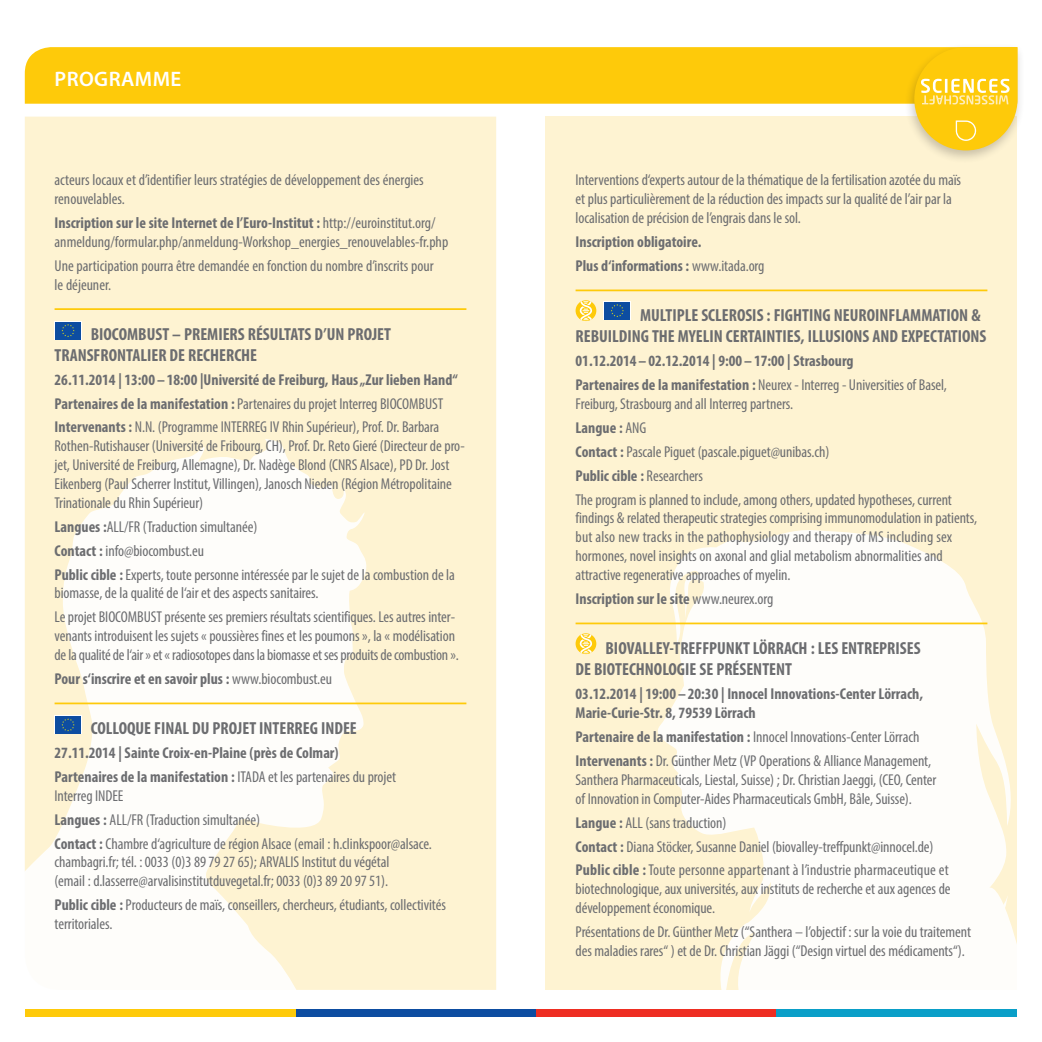
<style>
.page{position:relative;width:1042px;height:1042px;background:#fff}
.page>*{position:absolute;margin:0;border:0;box-sizing:border-box;transform-origin:0 0}
.t1{font:600 21px "Myriad Pro";letter-spacing:.02em;color:#fff}
.t2{font:700 condensed 17.5px/21px "Myriad Pro";color:#6c6d70}
.t3{font:condensed 15.75px/18.9px "Myriad Pro";letter-spacing:-.005em;color:#6c6d70}
.t4{font:700 condensed 15.75px/23.8px "Myriad Pro";color:#6c6d70}
.s1{font-weight:700}
.s2{font-weight:400}
</style>
<div class="page">
<div style="left:546px;top:117px;width:471px;height:873px;background:#fef3d2"></div>
<div style="left:25px;top:117px;width:471px;height:873px;background:#fef3d2"></div>
<svg style="left:656px;top:530px;width:355px;height:460px;fill:#fefdfa"></svg>
<svg style="left:936px;top:831px;width:81px;height:159px"></svg>
<svg style="left:25px;top:439px;width:342px;height:551px"></svg>
<div style="left:776px;top:1009px;width:241px;height:8px;background:#0a9fc8"></div>
<div style="left:535px;top:1009px;width:241px;height:8px;background:#ee2e22"></div>
<div style="left:295px;top:1009px;width:240px;height:8px;background:#0d4da1"></div>
<div style="left:25px;top:1009px;width:270px;height:8px;background:#feca0a"></div>
<div style="left:25px;top:47px;width:879px;height:57px;background:#feca0a"></div>
<hr style="left:575px;top:289px;width:412px;height:2px;background:#feca0a">
<hr style="left:575px;top:622px;width:412px;height:2px;background:#feca0a">
<svg style="left:604px;top:301px;width:27px;height:19px"></svg>
<div style="left:604px;top:302px;width:26px;height:17px;background:#0d4da1"></div>
<svg style="left:611px;top:304px;width:13px;height:13px"></svg>
<svg style="left:575px;top:300px;width:21px;height:21px"></svg>
<svg style="left:577px;top:300px;width:18px;height:21px"></svg>
<svg style="left:575px;top:633px;width:21px;height:21px"></svg>
<svg style="left:577px;top:633px;width:18px;height:21px"></svg>
<hr style="left:55px;top:308px;width:411px;height:2px;background:#feca0a">
<hr style="left:55px;top:702px;width:411px;height:2px;background:#feca0a">
<svg style="left:55px;top:321px;width:27px;height:19px"></svg>
<div style="left:55px;top:322px;width:26px;height:17px;background:#0d4da1"></div>
<svg style="left:61px;top:324px;width:14px;height:13px"></svg>
<svg style="left:55px;top:716px;width:27px;height:18px"></svg>
<div style="left:55px;top:716px;width:26px;height:17px;background:#0d4da1"></div>
<svg style="left:61px;top:718px;width:14px;height:13px"></svg>
<div style="left:904px;top:42px;width:121px;height:123px;background:#231f20;opacity:.25"></div>
<svg style="left:914px;top:47px;width:103px;height:103px"></svg>
<h1 class="t1" style="left:55px;top:65px;width:128px">PROGRAMME</h1>
<p class="t3" style="left:55px;top:171px;width:371px">acteurs locaux et d’identifier leurs stratégies de développement des énergies renouvelables.</p>
<p class="t3" style="left:55px;top:213px;width:395px"><span class="s1">Inscription sur le site Internet de l’Euro-Institut :</span> http://euroinstitut.org/ anmeldung/formular.php/anmeldung-Workshop_energies_renouvelables-fr.php</p>
<p class="t3" style="left:55px;top:256px;width:380px">Une participation pourra être demandée en fonction du nombre d’inscrits pour le déjeuner.</p>
<p class="t2" style="left:55px;top:323px;width:338px;text-indent:36px">BIOCOMBUST – PREMIERS RÉSULTATS D’UN PROJET<br>TRANSFRONTALIER DE RECHERCHE</p>
<p class="t4" style="left:55px;top:367px;width:405px">26.11.2014 | 13:00–18:00 |Université de Freiburg, Haus „Zur lieben Hand“<br>Partenaires de la manifestation : <span class="s2">Partenaires du projet Interreg BIOCOMBUST<br></span>Intervenants : <span class="s2">N.N. (Programme INTERREG IV Rhin Supérieur), Prof. Dr. Barbara</span></p>
<p class="t3" style="left:55px;top:436px;width:412px">Rothen-Rutishauser (Université de Fribourg, CH), Prof. Dr. Reto Gieré (Directeur de pro&shy;jet, Université de Freiburg, Allemagne), Dr. Nadège Blond (CNRS Alsace), PD Dr. Jost Eikenberg (Paul Scherrer Institut, Villingen), Janosch Nieden (Région Métropolitaine Trinationale du Rhin Supérieur)</p>
<p class="t3" style="left:55px;top:514px;width:402px;line-height:23.8px"><span class="s1">Langues :</span>ALL/FR (Traduction simultanée)<br><span class="s1">Contact :</span> info@biocombust.eu<br><span class="s1">Public cible :</span> Experts, toute personne intéressée par le sujet de la combustion de la</p>
<p class="t3" style="left:55px;top:581px;width:402px;line-height:23.8px">biomasse, de la qualité de l‘air et des aspects sanitaires.<br>Le projet BIOCOMBUST présente ses premiers résultats scientifiques. Les autres inter-</p>
<p class="t3" style="left:55px;top:626px;width:406px">venants introduisent les sujets « poussières fines et les poumons », la « modélisation de la qualité de l‘air » et « radiosotopes dans la biomasse et ses produits de combustion ».</p>
<p class="t4" style="left:55px;top:666px;width:279px">Pour s‘inscrire et en savoir plus : <span class="s2">www.biocombust.eu</span></p>
<p class="t2" style="left:91px;top:717px;width:268px">COLLOQUE FINAL DU PROJET INTERREG INDEE</p>
<p class="t4" style="left:55px;top:740px;width:343px">27.11.2014 | Sainte Croix-en-Plaine (près de Colmar)<br>Partenaires de la manifestation : <span class="s2">ITADA et les partenaires du projet</span></p>
<p class="t3" style="left:55px;top:783px;width:379px;line-height:24px">Interreg INDEE<br><span class="s1">Langues :</span> ALL/FR (Traduction simultanée)<br><span class="s1">Contact :</span> Chambre d‘agriculture de région Alsace (email : h.clinkspoor@alsace.</p>
<p class="t3" style="left:55px;top:852px;width:336px">chambagri.fr; tél. : 0033 (0)3 89 79 27 65); ARVALIS Institut du végétal (email : d.lasserre@arvalisinstitutduvegetal.fr; 0033 (0)3 89 20 97 51).</p>
<p class="t3" style="left:55px;top:895px;width:393px"><span class="s1">Public cible :</span> Producteurs de maïs, conseillers, chercheurs, étudiants, collectivités territoriales.</p>
<p class="t3" style="left:575px;top:171px;width:387px">Interventions d‘experts autour de la thématique de la fertilisation azotée du maïs et plus particulièrement de la réduction des impacts sur la qualité de l’air par la localisation de précision de l’engrais dans le sol.</p>
<p class="t4" style="left:575px;top:230px;width:190px">Inscription obligatoire.<br>Plus d‘informations : <span class="s2">www.itada.org</span></p>
<p class="t2" style="left:575px;top:304px;width:412px;text-indent:64px">MULTIPLE SCLEROSIS : FIGHTING NEUROINFLAMMATION &amp;<br>REBUILDING THE MYELIN CERTAINTIES, ILLUSIONS AND EXPECTATIONS</p>
<p class="t4" style="left:575px;top:348px;width:373px">01.12.2014– 02.12.2014 | 9:00 –17:00 | Strasbourg<br>Partenaires de la manifestation : <span class="s2">Neurex - Interreg - Universities of Basel,</span></p>
<p class="t3" style="left:575px;top:391px;width:378px;line-height:24px">Freiburg, Strasbourg and all Interreg partners.<br><span class="s1">Langue :</span> ANG<br><span class="s1">Contact :</span> Pascale Piguet (pascale.piguet@unibas.ch)<br><span class="s1">Public cible :</span> Researchers<br>The program is planned to include, among others, updated hypotheses, current</p>
<p class="t3" style="left:575px;top:508px;width:403px">findings &amp; related therapeutic strategies comprising immunomodulation in patients, but also new tracks in the pathophysiology and therapy of MS including sex hormones, novel insights on axonal and glial metabolism abnormalities and attractive regenerative approaches of myelin.</p>
<p class="t4" style="left:575px;top:587px;width:199px">Inscription sur le site <span class="s2">www.neurex.org</span></p>
<p class="t2" style="left:575px;top:637px;width:346px;text-indent:30px">BIOVALLEY-TREFFPUNKT LÖRRACH : LES ENTREPRISES<br>DE BIOTECHNOLOGIE SE PRÉSENTENT</p>
<p class="t4" style="left:575px;top:684px;width:349px;line-height:18.9px">03.12.2014 | 19:00 –20:30 | Innocel Innovations-Center Lörrach,<br>Marie-Curie-Str. 8, 79539 Lörrach</p>
<p class="t3" style="left:575px;top:724px;width:357px;line-height:24px"><span class="s1">Partenaire de la manifestation :</span> Innocel Innovations-Center Lörrach<br><span class="s1">Intervenants :</span> Dr. Günther Metz (VP Operations &amp; Alliance Management,</p>
<p class="t3" style="left:575px;top:770px;width:362px">Santhera Pharmaceuticals, Liestal, Suisse) ; Dr. Christian Jaeggi, (CEO, Center of Innovation in Computer-Aides Pharmaceuticals GmbH, Bâle, Suisse).</p>
<p class="t3" style="left:575px;top:810px;width:375px;line-height:24px"><span class="s1">Langue :</span> ALL (sans traduction)<br><span class="s1">Contact :</span> Diana Stöcker, Susanne Daniel (biovalley-treffpunkt@innocel.de)<br><span class="s1">Public cible :</span> Toute personne appartenant à l’industrie pharmaceutique et</p>
<p class="t3" style="left:575px;top:879px;width:376px">biotechnologique, aux universités, aux instituts de recherche et aux agences de développement économique.</p>
<p class="t3" style="left:575px;top:922px;width:397px">Présentations de Dr. Günther Metz (“Santhera – l’objectif : sur la voie du traitement des maladies rares“ ) et de Dr. Christian Jäggi (“Design virtuel des médicaments“).</p>
</div>
